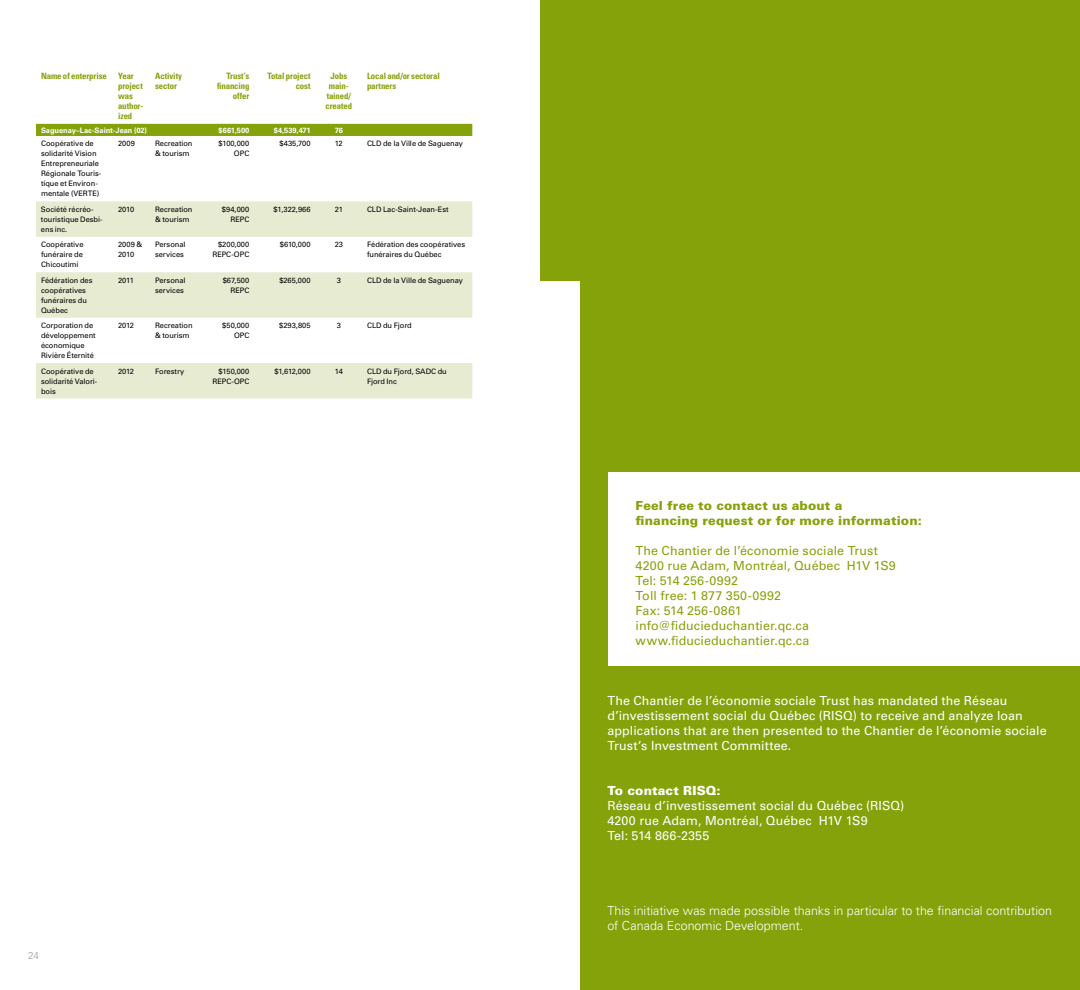
<style>
.page{position:relative;width:1080px;height:990px;background:#fff}
.page>*{position:absolute;margin:0;border:0;box-sizing:border-box;transform-origin:0 0}
.t1{font:12.5px/15px "Univers LT Std";letter-spacing:.005em;color:#fff}
.t2{font:12.5px/15px "Univers LT Std";letter-spacing:.01em;color:#86a20b}
.t3{font:300 12.5px/15px "Univers LT Std";color:#fff}
.t4{font:900 12.5px/15px "Univers LT Std";letter-spacing:.01em;color:#86a20b}
.t5{font:900 12.5px "Univers LT Std";letter-spacing:.01em;color:#fff}
.t6{font:300 10px "Univers LT Std";color:#9c9e9f}
.t7{font:700 condensed 8.75px/10px "Univers LT Std";letter-spacing:-.015em;color:#86a20b}
.t8{font:7.5px/10px "Univers LT Std";letter-spacing:-.005em;color:#000}
.t9{font:700 7.5px "Univers LT Std";letter-spacing:-.005em;color:#fff}
</style>
<div class="page">
<div style="left:36px;top:124px;width:436px;height:12px;background:#86a20b"></div>
<svg style="left:36px;top:201px;width:436px;height:198px;fill:#e6ebd2"></svg>
<div style="left:540px;top:0;width:540px;height:990px;background:#86a20b"></div>
<div style="left:608px;top:472px;width:472px;height:194px;background:#fff"></div>
<div style="left:529px;top:281px;width:51px;height:709px;background:#fff"></div>
<p class="t7" style="left:41px;top:71px;width:67px">Name of enterprise</p>
<p class="t7" style="left:118px;top:71px;width:27px">Year project was author&shy;ized</p>
<p class="t7" style="left:155px;top:71px;width:29px">Activity sector</p>
<p class="t7" style="left:217px;top:71px;width:34px;text-align:right">Trust’s financing offer</p>
<p class="t7" style="left:267px;top:71px;width:45px;text-align:right">Total project cost</p>
<p class="t7" style="left:325px;top:71px;width:28px;text-align:center">Jobs main&shy;tained/ created</p>
<p class="t7" style="left:367px;top:71px;width:74px">Local and/or sectoral partners</p>
<p class="t9" style="left:41px;top:126px;width:107px">Saguenay–Lac-Saint-Jean (02)</p>
<p class="t9" style="left:219px;top:126px;width:32px">$661,500</p>
<p class="t9" style="left:274px;top:126px;width:38px">$4,539,471</p>
<p class="t9" style="left:335px;top:126px;width:10px">76</p>
<p class="t8" style="left:41px;top:139px;width:62px">Coopérative de solidarité Vision<br>Entrepreneuriale<br>Régionale Touris‑ tique et Environ‑ mentale (VERTE)</p>
<p class="t8" style="left:118px;top:139px;width:18px">2009</p>
<p class="t8" style="left:155px;top:139px;width:39px">Recreation &amp; tourism</p>
<p class="t8" style="left:219px;top:139px;width:32px;text-align:right">$100,000<br>OPC</p>
<p class="t8" style="left:279px;top:139px;width:33px">$435,700</p>
<p class="t8" style="left:335px;top:139px;width:9px">12</p>
<p class="t8" style="left:367px;top:139px;width:97px">CLD de la Ville de Saguenay</p>
<p class="t8" style="left:41px;top:204px;width:63px">Société récréo&shy;touristique Desbi‑ ens inc.</p>
<p class="t8" style="left:118px;top:204px;width:18px">2010</p>
<p class="t8" style="left:155px;top:204px;width:39px">Recreation &amp; tourism</p>
<p class="t8" style="left:222px;top:204px;width:29px;text-align:right">$94,000<br>REPC</p>
<p class="t8" style="left:274px;top:204px;width:39px">$1,322,966</p>
<p class="t8" style="left:335px;top:204px;width:10px">21</p>
<p class="t8" style="left:367px;top:204px;width:83px">CLD Lac-Saint-Jean-Est</p>
<p class="t8" style="left:41px;top:240px;width:44px;text-align:justify">Coopérative funéraire de Chicoutimi</p>
<p class="t8" style="left:118px;top:240px;width:26px">2009 &amp;<br>2010</p>
<p class="t8" style="left:155px;top:240px;width:32px">Personal services</p>
<p class="t8" style="left:212px;top:240px;width:39px;text-align:right">$200,000<br>REPC-OPC</p>
<p class="t8" style="left:280px;top:240px;width:32px">$610,000</p>
<p class="t8" style="left:335px;top:240px;width:10px">23</p>
<p class="t8" style="left:367px;top:240px;width:100px">Fédération des coopératives funéraires du Québec</p>
<p class="t8" style="left:41px;top:275px;width:53px">Fédération des coopératives funéraires du<br>Québec</p>
<p class="t8" style="left:118px;top:275px;width:17px">2011</p>
<p class="t8" style="left:155px;top:275px;width:32px">Personal services</p>
<p class="t8" style="left:223px;top:275px;width:28px;text-align:right">$67,500<br>REPC</p>
<p class="t8" style="left:279px;top:275px;width:33px">$265,000</p>
<p class="t8" style="left:337px;top:275px;width:6px">3</p>
<p class="t8" style="left:367px;top:275px;width:97px">CLD de la Ville de Saguenay</p>
<p class="t8" style="left:41px;top:320px;width:56px">Corporation de développement économique<br>Rivière Éternité</p>
<p class="t8" style="left:118px;top:320px;width:17px">2012</p>
<p class="t8" style="left:155px;top:320px;width:39px">Recreation &amp; tourism</p>
<p class="t8" style="left:222px;top:320px;width:29px;text-align:right">$50,000<br>OPC</p>
<p class="t8" style="left:279px;top:320px;width:33px">$293,805</p>
<p class="t8" style="left:337px;top:320px;width:6px">3</p>
<p class="t8" style="left:367px;top:320px;width:46px">CLD du Fjord</p>
<p class="t8" style="left:41px;top:366px;width:58px">Coopérative de solidarité Valori‑ bois</p>
<p class="t8" style="left:118px;top:366px;width:17px">2012</p>
<p class="t8" style="left:155px;top:366px;width:31px">Forestry</p>
<p class="t8" style="left:212px;top:366px;width:39px;text-align:right">$150,000<br>REPC-OPC</p>
<p class="t8" style="left:274px;top:366px;width:38px">$1,612,000</p>
<p class="t8" style="left:335px;top:366px;width:9px">14</p>
<p class="t8" style="left:367px;top:366px;width:81px">CLD du Fjord, SADC du<br>Fjord Inc</p>
<h2 class="t6" style="left:28px;top:950px;width:13px">24</h2>
<h1 class="t4" style="left:636px;top:498px;width:288px">Feel free to contact us about a<br>financing request or for more information:</h1>
<h1 class="t2" style="left:636px;top:543px;width:262px">The Chantier de l’économie sociale Trust<br>4200 rue Adam, Montréal, Québec H1V 1S9<br>Tel: 514 256-0992<br>Toll free: 1 877 350-0992<br>Fax: 514 256-0861 info@fiducieduchantier.qc.ca www.fiducieduchantier.qc.ca</h1>
<p class="t1" style="left:607px;top:693px;width:441px">The Chantier de l’économie sociale Trust has mandated the Réseau d’investissement social du Québec (RISQ) to receive and analyze loan applications that are then presented to the Chantier de l’économie sociale Trust’s Investment Committee.</p>
<h1 class="t5" style="left:607px;top:783px;width:115px">To contact RISQ:</h1>
<h1 class="t1" style="left:607px;top:798px;width:298px">Réseau d’investissement social du Québec (RISQ)<br>4200 rue Adam, Montréal, Québec H1V 1S9<br>Tel: 514 866-2355</h1>
<h1 class="t3" style="left:607px;top:903px;width:446px">This initiative was made possible thanks in particular to the financial contribution of Canada Economic Development.</h1>
</div>
